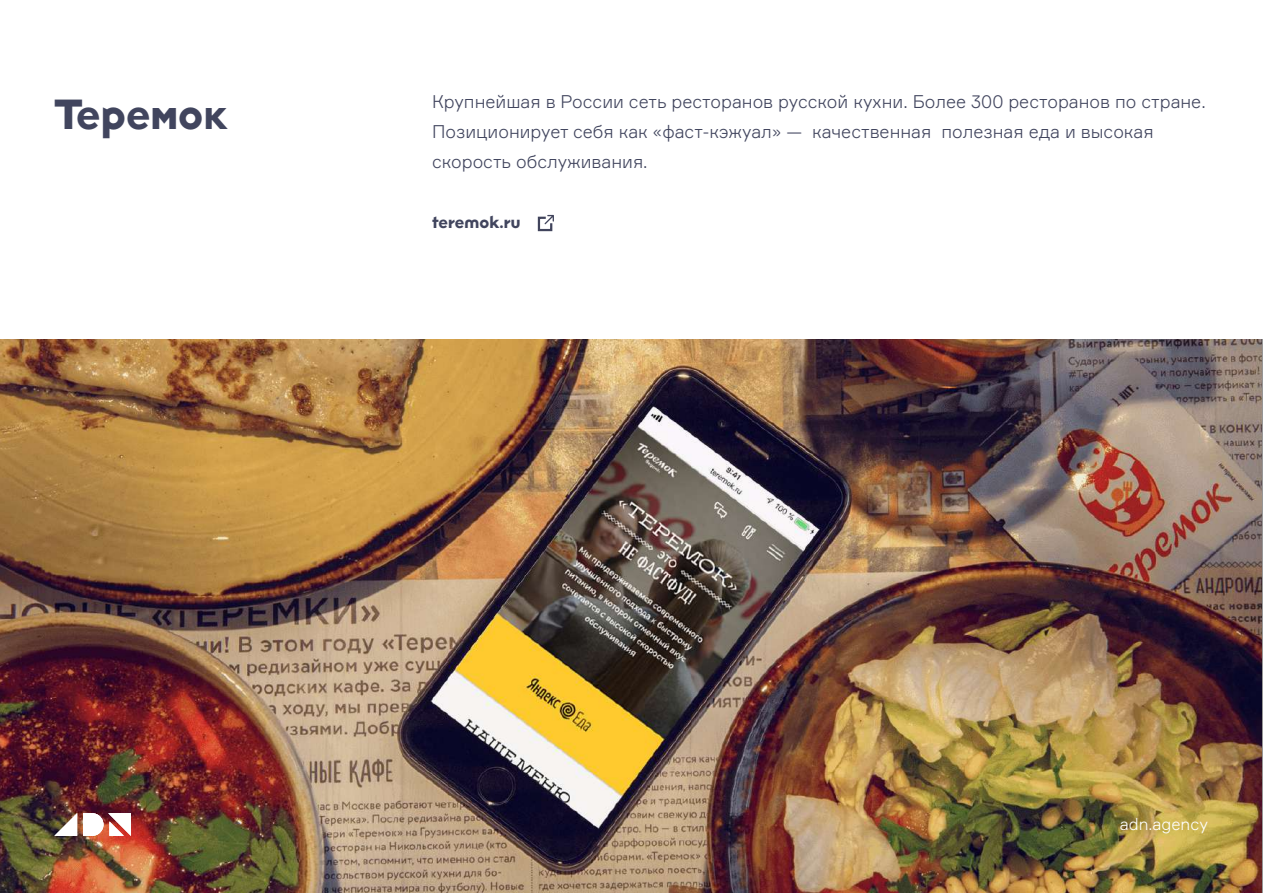
<style>
.page{position:relative;width:1263px;height:893px;background:#fff}
.page>*{position:absolute;margin:0;border:0;box-sizing:border-box;transform-origin:0 0}
.t1{font:700 42px "Atomic Alice";color:#41455e}
.t2{font:300 18px/30px "Formular";color:#41455e}
.t3{font:700 16.5px "Atomic Alice";color:#41455e}
.t4{font:300 16.5px "Formular";color:#fff}
</style>
<div class="page">
<svg style="left:537px;top:215px;width:17px;height:17px"></svg>
<img style="left:0;top:339px;width:1261px;height:554px">
<svg style="left:83px;top:813px;width:48px;height:23px"></svg>
<svg style="left:54px;top:813px;width:23px;height:23px"></svg>
<h1 class="t1" style="left:55px;top:88px;width:175px">Теремок</h1>
<p class="t2" style="left:432px;top:86px;width:775px">Крупнейшая в России сеть ресторанов русской кухни. Более 300 ресторанов по стране.<br>Позиционирует себя как «фаст-кэжуал» — качественная полезная еда и высокая скорость обслуживания.</p>
<p class="t3" style="left:432px;top:212px;width:90px">teremok.ru</p>
<p class="t4" style="left:1120px;top:814px;width:90px">adn.agency</p>
</div>
